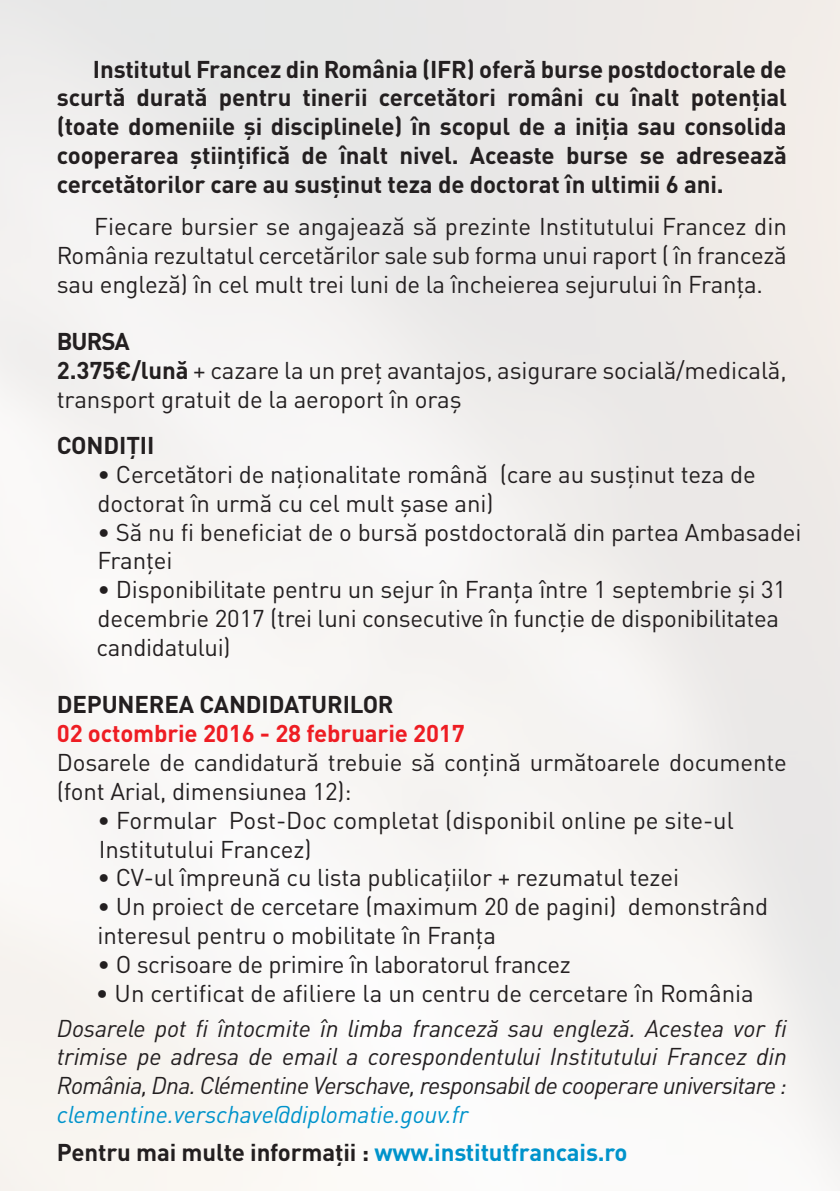
<style>
.page{position:relative;width:840px;height:1191px;background:#fff}
.page>*{position:absolute;margin:0;border:0;box-sizing:border-box;transform-origin:0 0}
.t1{font:24px/28.8px "DIN U Plain";letter-spacing:-.005em;color:#231f20}
.t2{font:24px/28.8px "DIN U Bold";letter-spacing:-.005em;color:#231f20;text-align:justify}
.t3{font:24px/28.8px "DIN U Italic";letter-spacing:-.03em;color:#231f20;text-align:justify}
.t4{font:24px "DIN U Italic";letter-spacing:-.005em;color:#0093cb}
.t5{font:24px "DIN U Bold";letter-spacing:-.005em;color:#ee1d23}
.s1{font-family:"DIN U Bold"}
.s2{color:#0093cb}
</style>
<div class="page">
<p class="t2" style="left:57px;top:54px;width:731px;text-indent:36px">Institutul Francez din România (IFR) oferă burse postdoctorale de scurtă durată pentru tinerii cercetători români cu înalt potențial (toate domeniile și disciplinele) în scopul de a iniția sau consolida cooperarea științifică de înalt nivel. Aceaste burse se adresează cercetătorilor care au susținut teza de doctorat în ultimii 6 ani.</p>
<p class="t1" style="left:57px;top:211px;width:731px;text-align:justify;text-indent:37px">Fiecare bursier se angajează să prezinte Institutului Francez din România rezultatul cercetărilor sale sub forma unui raport ( în franceză sau engleză) în cel mult trei luni de la încheierea sejurului în Franța.</p>
<p class="t2" style="left:57px;top:326px;width:75px">BURSA</p>
<p class="t1" style="left:57px;top:355px;width:731px"><span class="s1">2.375€/lună</span> + cazare la un preț avantajos, asigurare socială/medicală, transport gratuit de la aeroport în oraș</p>
<p class="t2" style="left:57px;top:430px;width:99px">CONDIȚII</p>
<p class="t1" style="left:97px;top:459px;width:659px">• Cercetători de naționalitate română (care au susținut teza de doctorat în urmă cu cel mult șase ani)</p>
<p class="t1" style="left:97px;top:517px;width:705px">• Să nu fi beneficiat de o bursă postdoctorală din partea Ambasadei<br>Franței</p>
<p class="t1" style="left:96px;top:575px;width:690px">• Disponibilitate pentru un sejur în Franța între 1 septembrie și 31 decembrie 2017 (trei luni consecutive în funcție de disponibilitatea candidatului)</p>
<p class="t2" style="left:57px;top:689px;width:338px">DEPUNEREA CANDIDATURILOR</p>
<p class="t5" style="left:57px;top:718px;width:409px">02 octombrie 2016 - 28 februarie 2017</p>
<p class="t1" style="left:57px;top:747px;width:731px">Dosarele de candidatură trebuie să conțină următoarele documente (font Arial, dimensiunea 12):</p>
<p class="t1" style="left:97px;top:805px;width:637px">• Formular Post-Doc completat (disponibil online pe site-ul<br>Institutului Francez)</p>
<p class="t1" style="left:97px;top:863px;width:582px">• CV-ul împreună cu lista publicațiilor + rezumatul tezei</p>
<p class="t1" style="left:97px;top:891px;width:671px">• Un proiect de cercetare (maximum 20 de pagini) demonstrând interesul pentru o mobilitate în Franța</p>
<p class="t1" style="left:97px;top:949px;width:474px">• O scrisoare de primire în laboratorul francez</p>
<p class="t1" style="left:96px;top:978px;width:659px">• Un certificat de afiliere la un centru de cercetare în România</p>
<p class="t3" style="left:57px;top:1013px;width:731px">Dosarele pot fi întocmite în limba franceză sau engleză. Acestea vor fi trimise pe adresa de email a corespondentului Institutului Francez din România, Dna. Clémentine Verschave, responsabil de cooperare universitare :</p>
<p class="t4" style="left:57px;top:1099px;width:412px">clementine.verschave@diplomatie.gouv.fr</p>
<p class="t2" style="left:57px;top:1136px;width:572px">Pentru mai multe informații : <span class="s2">www.institutfrancais.ro</span></p>
</div>
